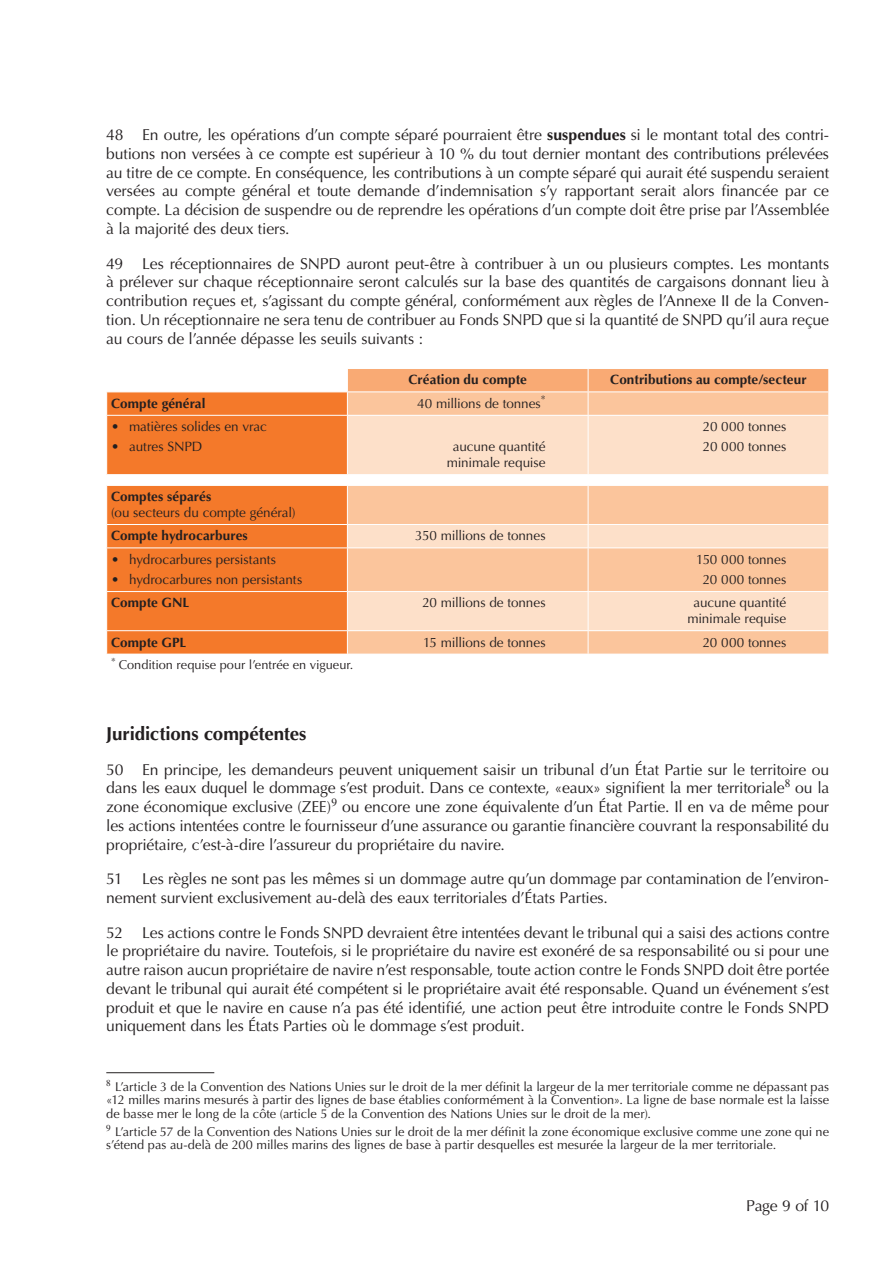
<style>
.page{position:relative;width:893px;height:1263px;background:#fff}
.page>*{position:absolute;margin:0;border:0;box-sizing:border-box;transform-origin:0 0}
.t1{font:700 18.75px "Optima LT Std";letter-spacing:-.01em;color:#231f20}
.t2{font:15.75px/18.8px "Optima LT Std";letter-spacing:-.01em;color:#231f20;text-align:justify}
.t3{font:13.5px/15.8px "Optima LT Std";letter-spacing:-.005em;color:#231f20;text-align:center}
.t4{font:700 13.5px "Optima LT Std";letter-spacing:.005em;color:#231f20}
.t5{font:12.75px/13.5px "Optima LT Std";color:#231f20;text-align:justify}
.s1{font-weight:700}
</style>
<div class="page">
<div style="left:107px;top:392px;width:240px;height:82px;background:#f4792a"></div>
<div style="left:348px;top:416px;width:480px;height:58px;background:#fde0c9"></div>
<svg style="left:107px;top:486px;width:721px;height:168px;background:#f9b281"></svg>
<svg style="left:106px;top:392px;width:1px;height:23px"></svg>
<svg style="left:347px;top:369px;width:482px;height:46px;background:#fab98b"></svg>
<hr style="left:106px;top:415px;width:241px;height:1px;background:#fff">
<hr style="left:588px;top:416px;width:1px;height:58px;background:#fff">
<hr style="left:347px;top:486px;width:1px;height:38px;background:#fff">
<hr style="left:588px;top:486px;width:1px;height:38px;background:#fff">
<hr style="left:106px;top:524px;width:241px;height:1px;background:#fff">
<svg style="left:106px;top:525px;width:1px;height:22px"></svg>
<hr style="left:347px;top:524px;width:241px;height:1px;background:#fff">
<svg style="left:347px;top:525px;width:1px;height:22px"></svg>
<hr style="left:588px;top:524px;width:241px;height:1px;background:#fff">
<svg style="left:588px;top:525px;width:1px;height:22px"></svg>
<svg style="left:828px;top:525px;width:1px;height:22px"></svg>
<hr style="left:106px;top:547px;width:241px;height:1px;background:#fff">
<hr style="left:347px;top:547px;width:241px;height:1px;background:#fff">
<hr style="left:347px;top:548px;width:1px;height:43px;background:#fff">
<hr style="left:588px;top:547px;width:241px;height:1px;background:#fff">
<hr style="left:588px;top:548px;width:1px;height:43px;background:#fff">
<hr style="left:106px;top:591px;width:241px;height:1px;background:#fff">
<hr style="left:347px;top:591px;width:241px;height:1px;background:#fff">
<hr style="left:347px;top:592px;width:1px;height:38px;background:#fff">
<hr style="left:588px;top:591px;width:241px;height:1px;background:#fff">
<hr style="left:588px;top:592px;width:1px;height:38px;background:#fff">
<hr style="left:347px;top:630px;width:241px;height:1px;background:#fff">
<svg style="left:347px;top:631px;width:1px;height:23px"></svg>
<hr style="left:588px;top:630px;width:241px;height:1px;background:#fff">
<svg style="left:588px;top:631px;width:1px;height:23px"></svg>
<hr style="left:106px;top:630px;width:241px;height:1px;background:#fff">
<svg style="left:106px;top:631px;width:1px;height:23px"></svg>
<svg style="left:828px;top:631px;width:1px;height:23px"></svg>
<hr style="left:106px;top:1072px;width:108px;height:1px;background:#231f20">
<p class="t2" style="left:106px;top:126px;width:724px">48 En outre, les opérations d’un compte séparé pourraient être <span class="s1">suspendues</span> si le montant total des contri&shy;butions non versées à ce compte est supérieur à 10 % du tout dernier montant des contributions prélevées au titre de ce compte. En conséquence, les contributions à un compte séparé qui aurait été suspendu seraient versées au compte général et toute demande d’indemnisation s’y rapportant serait alors financée par ce compte. La décision de suspendre ou de reprendre les opérations d’un compte doit être prise par l’Assemblée à la majorité des deux tiers.</p>
<p class="t2" style="left:106px;top:254px;width:724px">49 Les réceptionnaires de SNPD auront peut-être à contribuer à un ou plusieurs comptes. Les montants à prélever sur chaque réceptionnaire seront calculés sur la base des quantités de cargaisons donnant lieu à contribution reçues et, s’agissant du compte général, conformément aux règles de l’Annexe II de la Conven&shy;tion. Un réceptionnaire ne sera tenu de contribuer au Fonds SNPD que si la quantité de SNPD qu’il aura reçue au cours de l’année dépasse les seuils suivants :</p>
<p class="t4" style="left:409px;top:372px;width:120px">Création du compte</p>
<p class="t4" style="left:610px;top:372px;width:198px">Contributions au compte/secteur</p>
<p class="t4" style="left:111px;top:395px;width:96px">Compte général</p>
<p class="t3" style="left:417px;top:396px;width:130px">40 millions de tonnes<sup>*</sup></p>
<p class="t3" style="left:111px;top:419px;width:157px">• matières solides en vrac</p>
<p class="t3" style="left:111px;top:439px;width:93px">• autres SNPD</p>
<p class="t3" style="left:447px;top:439px;width:100px">aucune quantité minimale requise</p>
<p class="t3" style="left:703px;top:417px;width:85px;line-height:20.2px;text-align:left">20 000 tonnes<br>20 000 tonnes</p>
<p class="t4" style="left:111px;top:489px;width:102px">Comptes séparés</p>
<p class="t3" style="left:111px;top:505px;width:186px">(ou secteurs du compte général)</p>
<p class="t4" style="left:111px;top:528px;width:138px">Compte hydrocarbures</p>
<p class="t3" style="left:415px;top:528px;width:132px">350 millions de tonnes</p>
<p class="t3" style="left:111px;top:551px;width:166px">• hydrocarbures persistants</p>
<p class="t3" style="left:111px;top:572px;width:193px">• hydrocarbures non persistants</p>
<p class="t3" style="left:696px;top:549px;width:91px;line-height:20.2px">150 000 tonnes<br>20 000 tonnes</p>
<p class="t4" style="left:111px;top:595px;width:80px">Compte GNL</p>
<p class="t3" style="left:422px;top:595px;width:125px">20 millions de tonnes</p>
<p class="t3" style="left:687px;top:595px;width:100px">aucune quantité minimale requise</p>
<p class="t4" style="left:111px;top:634px;width:77px">Compte GPL</p>
<p class="t3" style="left:423px;top:634px;width:124px">15 millions de tonnes</p>
<p class="t3" style="left:703px;top:634px;width:85px">20 000 tonnes</p>
<p class="t5" style="left:111px;top:658px;width:244px"><sup>*</sup> Condition requise pour l’entrée en vigueur.</p>
<p class="t1" style="left:106px;top:722px;width:202px">Juridictions compétentes</p>
<p class="t2" style="left:106px;top:760px;width:724px">50 En principe, les demandeurs peuvent uniquement saisir un tribunal d’un État Partie sur le territoire ou dans les eaux duquel le dommage s’est produit. Dans ce contexte, «eaux» signifient la mer territoriale<sup>8</sup> ou la zone économique exclusive (ZEE)<sup>9</sup> ou encore une zone équivalente d’un État Partie. Il en va de même pour les actions intentées contre le fournisseur d’une assurance ou garantie financière couvrant la responsabilité du propriétaire, c’est-à-dire l’assureur du propriétaire du navire.</p>
<p class="t2" style="left:106px;top:870px;width:724px">51 Les règles ne sont pas les mêmes si un dommage autre qu’un dommage par contamination de l’environ&shy;nement survient exclusivement au-delà des eaux territoriales d’États Parties.</p>
<p class="t2" style="left:106px;top:923px;width:724px">52 Les actions contre le Fonds SNPD devraient être intentées devant le tribunal qui a saisi des actions contre le propriétaire du navire. Toutefois, si le propriétaire du navire est exonéré de sa responsabilité ou si pour une autre raison aucun propriétaire de navire n’est responsable, toute action contre le Fonds SNPD doit être portée devant le tribunal qui aurait été compétent si le propriétaire avait été responsable. Quand un événement s’est produit et que le navire en cause n’a pas été identifié, une action peut être introduite contre le Fonds SNPD uniquement dans les États Parties où le dommage s’est produit.</p>
<p class="t5" style="left:106px;top:1080px;width:724px"><sup>8</sup> L’article 3 de la Convention des Nations Unies sur le droit de la mer définit la largeur de la mer territoriale comme ne dépassant pas «12 milles marins mesurés à partir des lignes de base établies conformément à la Convention». La ligne de base normale est la laisse de basse mer le long de la côte (article 5 de la Convention des Nations Unies sur le droit de la mer).</p>
<p class="t5" style="left:106px;top:1125px;width:724px"><sup>9</sup> L’article 57 de la Convention des Nations Unies sur le droit de la mer définit la zone économique exclusive comme une zone qui ne s’étend pas au-delà de 200 milles marins des lignes de base à partir desquelles est mesurée la largeur de la mer territoriale.</p>
<p class="t2" style="left:746px;top:1196px;width:84px">Page 9 of 1047</p>
</div>
